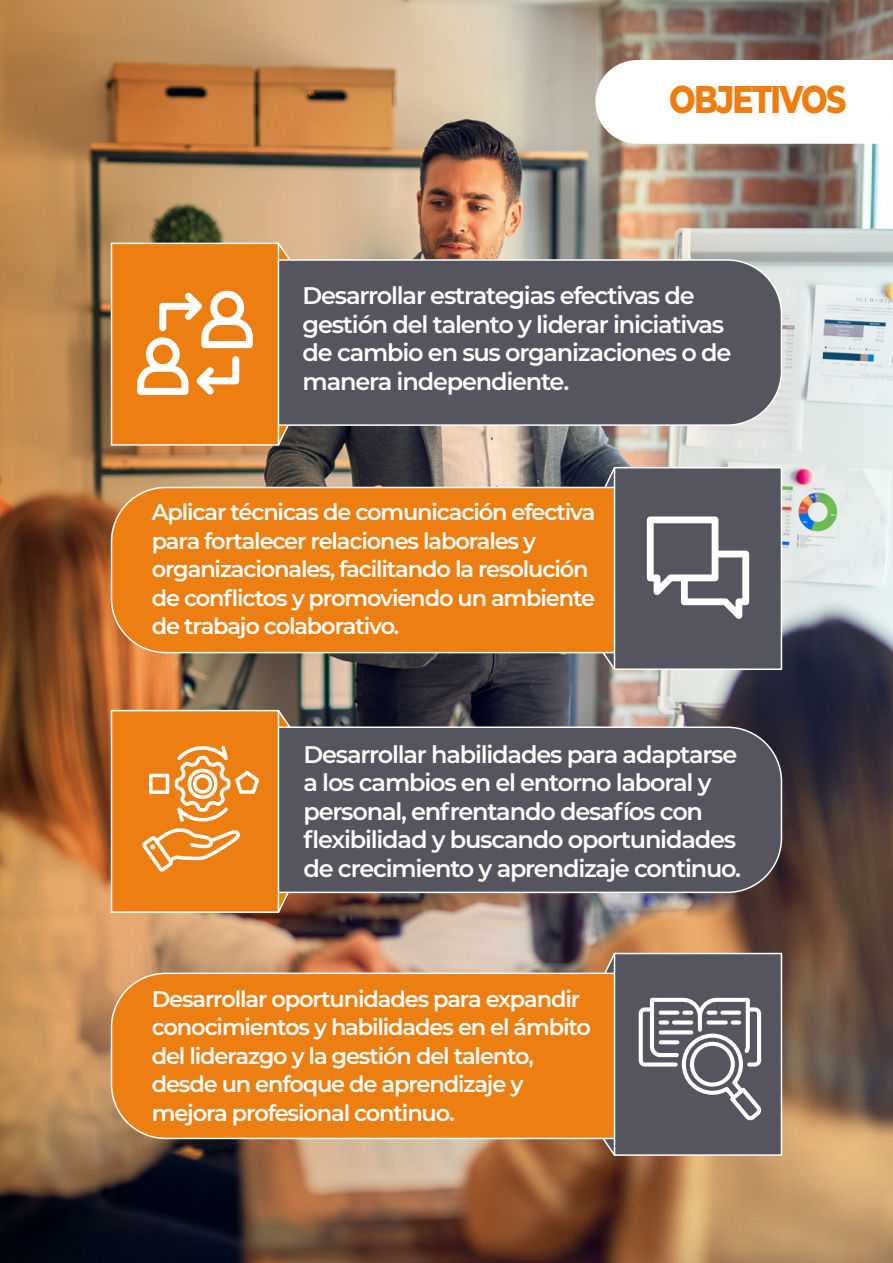
<style>
.page{position:relative;width:893px;height:1263px;background:#fff}
.page>*{position:absolute;margin:0;border:0;box-sizing:border-box;transform-origin:0 0}
.t1{font:800 38.55px "Montserrat";letter-spacing:-.05em;color:#ec7e12;scale:.81 1}
.t2{font:600 24px/28.5px "Montserrat";letter-spacing:-.05em;color:#fff}
.t3{font:600 22.5px/28.5px "Montserrat";letter-spacing:-.05em;color:#fff}
</style>
<div class="page">
<img style="left:0;top:0;width:893px;height:1263px">
<svg style="left:276px;top:241px;width:16px;height:206px"></svg>
<svg style="left:279px;top:258px;width:504px;height:169px;background:#5a5b63"></svg>
<div style="left:111px;top:243px;width:168px;height:203px;background:#ec7e12;border:2px solid #fff"></div>
<svg style="left:276px;top:708px;width:16px;height:206px"></svg>
<svg style="left:279px;top:726px;width:504px;height:168px;background:#585961"></svg>
<div style="left:111px;top:710px;width:168px;height:203px;background:#ec7e12;border:2px solid #fff"></div>
<svg style="left:601px;top:466px;width:16px;height:205px"></svg>
<svg style="left:110px;top:486px;width:504px;height:168px;background:#e98019"></svg>
<div style="left:614px;top:467px;width:168px;height:203px;background:#54555e;border:2px solid #fff"></div>
<svg style="left:601px;top:951px;width:16px;height:206px"></svg>
<svg style="left:110px;top:972px;width:504px;height:168px;background:#e9811b"></svg>
<div style="left:614px;top:953px;width:168px;height:203px;background:#54555e;border:2px solid #fff"></div>
<svg style="left:595px;top:60px;width:298px;height:84px"></svg>
<svg style="left:137px;top:291px;width:116px;height:104px"></svg>
<svg style="left:647px;top:516px;width:102px;height:103px"></svg>
<svg style="left:142px;top:745px;width:117px;height:127px"></svg>
<svg style="left:639px;top:998px;width:122px;height:122px"></svg>
<h1 class="t1" style="left:669px;top:71px;width:220px">OBJETIVOS</h1>
<p class="t2" style="left:303px;top:280px;width:430px">Desarrollar estrategias efectivas de gestión del talento y liderar iniciativas de cambio en sus organizaciones o de manera independiente.</p>
<p class="t3" style="left:152px;top:497px;width:445px">Aplicar técnicas de comunicación efectiva para fortalecer relaciones laborales y organizacionales, facilitando la resolución de conflictos y promoviendo un ambiente de trabajo colaborativo.</p>
<p class="t2" style="left:303px;top:739px;width:439px">Desarrollar habilidades para adaptarse a los cambios en el entorno laboral y personal, enfrentando desafíos con flexibilidad y buscando oportunidades de crecimiento y aprendizaje continuo.</p>
<p class="t3" style="left:152px;top:983px;width:441px">Desarrollar oportunidades para expandir conocimientos y habilidades en el ámbito del liderazgo y la gestión del talento, desde un enfoque de aprendizaje y mejora profesional continuo.</p>
</div>
